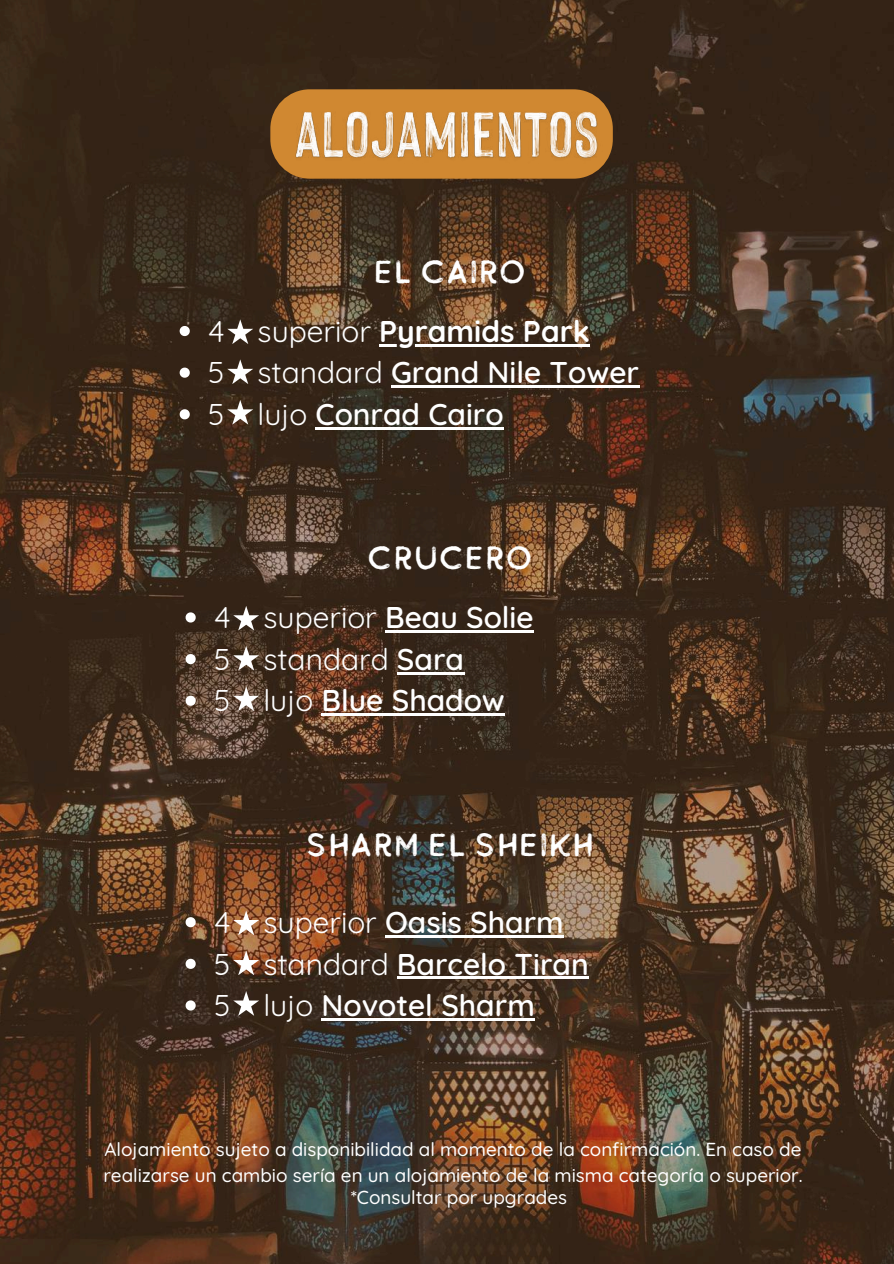
<style>
.page{position:relative;width:894px;height:1264px;background:#fff}
.page>*{position:absolute;margin:0;border:0;box-sizing:border-box;transform-origin:0 0}
.t1{font:32.7px "Buckwheat TC Sans Painted";color:#fff}
.t2{font:600 30px/41.7px "Quicksand";color:#fff}
.t3{font:30px/41.7px "Quicksand";color:#fff}
.t4{font:500 18.75px/25.8px "Quicksand";color:#fff}
.s1{font-weight:400}
.s2{font-weight:700}
.s3{font-weight:600}
</style>
<div class="page">
<img style="left:0;top:0;width:893px;height:1263px">
<svg style="left:270px;top:89px;width:342px;height:89px;background:#aa702a"></svg>
<img style="left:291px;top:89px;width:311px;height:83px">
<svg style="left:180px;top:326px;width:10px;height:10px"></svg>
<hr style="left:379px;top:344px;width:210px;height:2px;background:#fff">
<svg style="left:180px;top:367px;width:10px;height:11px"></svg>
<hr style="left:391px;top:385px;width:248px;height:3px;background:#fff">
<svg style="left:180px;top:409px;width:10px;height:10px"></svg>
<hr style="left:315px;top:427px;width:188px;height:2px;background:#fff">
<svg style="left:227px;top:319px;width:26px;height:25px"></svg>
<svg style="left:227px;top:359px;width:26px;height:25px"></svg>
<svg style="left:227px;top:400px;width:26px;height:24px"></svg>
<svg style="left:185px;top:612px;width:11px;height:10px"></svg>
<hr style="left:385px;top:630px;width:148px;height:2px;background:#fff">
<svg style="left:185px;top:654px;width:11px;height:10px"></svg>
<hr style="left:397px;top:672px;width:67px;height:2px;background:#fff">
<svg style="left:185px;top:695px;width:11px;height:10px"></svg>
<hr style="left:321px;top:713px;width:183px;height:3px;background:#fff">
<svg style="left:233px;top:606px;width:26px;height:24px"></svg>
<svg style="left:233px;top:646px;width:26px;height:24px"></svg>
<svg style="left:233px;top:686px;width:26px;height:25px"></svg>
<svg style="left:185px;top:917px;width:11px;height:10px"></svg>
<hr style="left:385px;top:935px;width:178px;height:2px;background:#fff">
<svg style="left:185px;top:958px;width:11px;height:10px"></svg>
<hr style="left:397px;top:976px;width:191px;height:3px;background:#fff">
<svg style="left:185px;top:1000px;width:11px;height:10px"></svg>
<hr style="left:321px;top:1018px;width:213px;height:2px;background:#fff">
<svg style="left:233px;top:910px;width:26px;height:25px"></svg>
<svg style="left:233px;top:950px;width:26px;height:25px"></svg>
<svg style="left:233px;top:991px;width:26px;height:24px"></svg>
<h1 class="t1" style="left:373px;top:251px;width:154px">EL CAIRO</h1>
<h2 class="t2" style="left:208px;top:309px;width:432px"><span class="s1">4 superior</span> <span class="s2">Pyramids Park<br></span><span class="s1">5 standard</span> Grand Nile Tower<br><span class="s1">5 lujo</span> Conrad Cairo</h2>
<h1 class="t1" style="left:367px;top:537px;width:167px">CRUCERO</h1>
<h2 class="t3" style="left:214px;top:596px;width:321px">4 superior <span class="s3">Beau Solie<br></span>5 standard <span class="s3">Sara<br></span>5 lujo <span class="s3">Blue Shadow</span></h2>
<h1 class="t1" style="left:306px;top:823px;width:290px">SHARM EL SHEIKH</h1>
<h2 class="t2" style="left:214px;top:900px;width:376px"><span class="s1">4 superior</span> Oasis Sharm<br><span class="s1">5 standard</span> Barcelo Tiran<br><span class="s1">5 lujo</span> Novotel Sharm</h2>
<p class="t4" style="left:103px;top:1136px;width:700px">Alojamiento sujeto a disponibilidad al momento de la confirmación. En caso de realizarse un cambio sería en un alojamiento de la misma categoría o superior.</p>
<p class="t4" style="left:350px;top:1184px;width:218px">*Consultar por upgrades</p>
</div>
